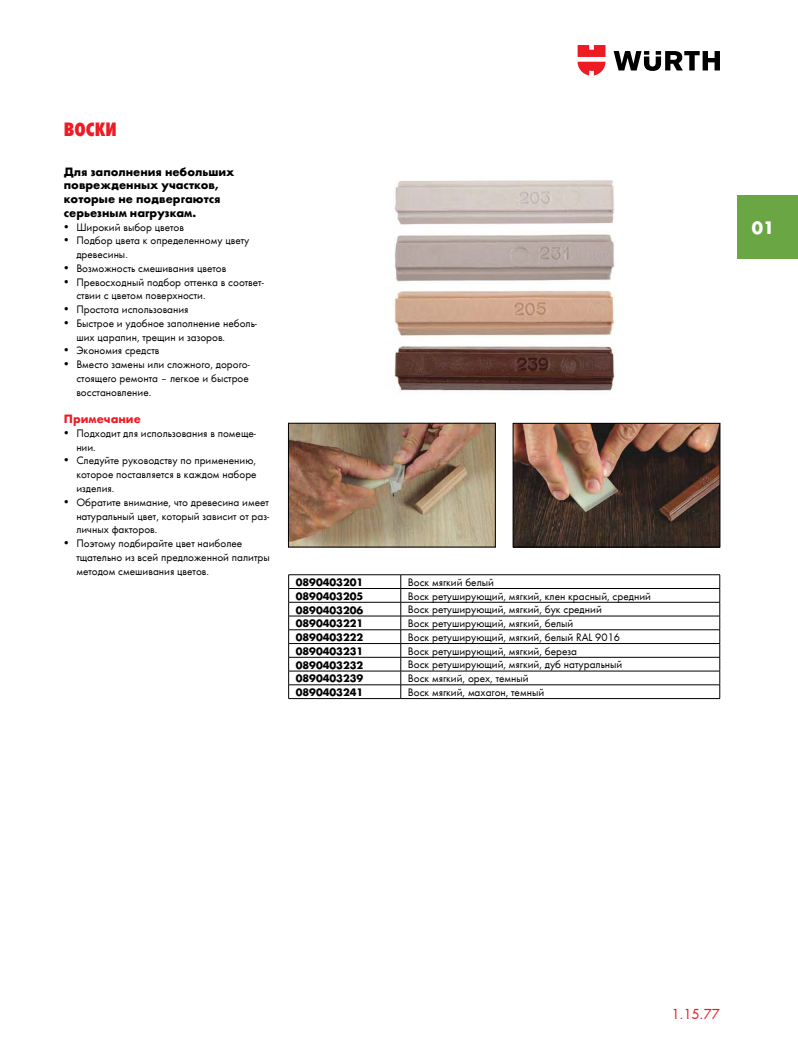
<style>
.page{position:relative;width:798px;height:1053px;background:#fff}
.page>*{position:absolute;margin:0;border:0;box-sizing:border-box;transform-origin:0 0}
.t1{font:20px "Wuerth Extra Bold Cond Caps";color:#ed1c24}
.t2{font:700 18.75px "Wuerth";color:#fff}
.t3{font:15px "Wuerth";color:#ed1c24}
.t4{font:700 12.5px/13.8px "Wuerth";color:#000}
.t5{font:700 12.5px "Wuerth";color:#ed1c24}
.t6{font:11.25px/13.8px "Wuerth";color:#000}
.t7{font:700 11.25px "Wuerth";color:#000}
</style>
<div class="page">
<hr style="left:288px;top:574px;width:112px;height:1px;background:#000">
<hr style="left:400px;top:574px;width:319px;height:1px;background:#000">
<hr style="left:288px;top:588px;width:112px;height:1px;background:#000">
<hr style="left:400px;top:588px;width:319px;height:1px;background:#000">
<hr style="left:288px;top:602px;width:112px;height:1px;background:#000">
<hr style="left:400px;top:602px;width:319px;height:1px;background:#000">
<hr style="left:288px;top:615px;width:112px;height:1px;background:#000">
<hr style="left:400px;top:615px;width:319px;height:1px;background:#000">
<hr style="left:288px;top:629px;width:112px;height:1px;background:#000">
<hr style="left:400px;top:629px;width:319px;height:1px;background:#000">
<hr style="left:288px;top:643px;width:112px;height:1px;background:#000">
<hr style="left:400px;top:643px;width:319px;height:1px;background:#000">
<hr style="left:288px;top:657px;width:112px;height:1px;background:#000">
<hr style="left:400px;top:657px;width:319px;height:1px;background:#000">
<hr style="left:288px;top:670px;width:112px;height:1px;background:#000">
<hr style="left:400px;top:670px;width:319px;height:1px;background:#000">
<hr style="left:288px;top:684px;width:112px;height:1px;background:#000">
<svg style="left:288px;top:575px;width:1px;height:123px"></svg>
<hr style="left:400px;top:684px;width:319px;height:1px;background:#000">
<svg style="left:400px;top:575px;width:1px;height:123px"></svg>
<svg style="left:719px;top:575px;width:1px;height:123px"></svg>
<hr style="left:288px;top:698px;width:112px;height:1px;background:#000">
<hr style="left:400px;top:698px;width:319px;height:1px;background:#000">
<img style="left:394px;top:180px;width:221px;height:45px">
<img style="left:394px;top:286px;width:221px;height:50px">
<img style="left:394px;top:346px;width:221px;height:45px">
<img style="left:394px;top:234px;width:221px;height:48px">
<img style="left:290px;top:425px;width:203px;height:120px">
<div style="left:288px;top:423px;width:207px;height:124px;border:1px solid #000"></div>
<img style="left:514px;top:425px;width:203px;height:120px">
<div style="left:512px;top:423px;width:207px;height:124px;border:1px solid #000"></div>
<svg style="left:613px;top:51px;width:106px;height:20px"></svg>
<svg style="left:577px;top:45px;width:28px;height:30px"></svg>
<div style="left:737px;top:195px;width:60px;height:64px;background:#6aa644"></div>
<h1 class="t1" style="left:64px;top:116px;width:54px">Воски</h1>
<p class="t4" style="left:64px;top:163px;width:172px">Для заполнения небольших поврежденных участков, которые не подвергаются серьезным нагрузкам.</p>
<p class="t6" style="left:64px;top:219px;width:122px">• Широкий выбор цветов</p>
<p class="t6" style="left:76px;top:233px;width:174px;text-indent:-12px">• Подбор цвета к определенному цвету древесины.</p>
<p class="t6" style="left:64px;top:261px;width:164px">• Возможность смешивания цветов</p>
<p class="t6" style="left:76px;top:274px;width:189px;text-indent:-12px">• Превосходный подбор оттенка в соответ&shy;ствии с цветом поверхности.</p>
<p class="t6" style="left:64px;top:302px;width:126px">• Простота использования</p>
<p class="t6" style="left:76px;top:316px;width:182px;text-indent:-12px">• Быстрое и удобное заполнение неболь&shy;ших царапин, трещин и зазоров.</p>
<p class="t6" style="left:64px;top:343px;width:97px">• Экономия средств</p>
<p class="t6" style="left:76px;top:357px;width:175px;text-align:justify;text-indent:-12px">• Вместо замены или сложного, дорого&shy;стоящего ремонта – легкое и быстрое восстановление.</p>
<p class="t5" style="left:64px;top:410px;width:78px">Примечание</p>
<p class="t6" style="left:76px;top:426px;width:181px;text-indent:-12px">• Подходит для использования в помеще&shy;нии.</p>
<p class="t6" style="left:76px;top:453px;width:182px;text-align:justify;text-indent:-12px">• Следуйте руководству по применению, которое поставляется в каждом наборе изделия.</p>
<p class="t6" style="left:76px;top:494px;width:194px;text-align:justify;text-indent:-12px">• Обратите внимание, что древесина имеет натуральный цвет, который зависит от раз&shy;личных факторов.</p>
<p class="t6" style="left:76px;top:536px;width:195px;text-indent:-12px">• Поэтому подбирайте цвет наиболее тщательно из всей предложенной палитры методом смешивания цветов.</p>
<p class="t7" style="left:295px;top:575px;width:69px">0890403201</p>
<p class="t6" style="left:407px;top:574px;width:88px">Воск мягкий белый</p>
<p class="t7" style="left:295px;top:589px;width:69px">0890403205</p>
<p class="t6" style="left:407px;top:588px;width:244px">Воск ретуширующий, мягкий, клен красный, средний</p>
<p class="t7" style="left:295px;top:603px;width:69px">0890403206</p>
<p class="t6" style="left:407px;top:602px;width:195px">Воск ретуширующий, мягкий, бук средний</p>
<p class="t7" style="left:295px;top:616px;width:69px">0890403221</p>
<p class="t6" style="left:407px;top:616px;width:167px">Воск ретуширующий, мягкий, белый</p>
<p class="t7" style="left:295px;top:630px;width:69px">0890403222</p>
<p class="t6" style="left:407px;top:629px;width:214px">Воск ретуширующий, мягкий, белый RAL 9016</p>
<p class="t7" style="left:295px;top:644px;width:69px">0890403231</p>
<p class="t6" style="left:407px;top:643px;width:170px">Воск ретуширующий, мягкий, береза</p>
<p class="t7" style="left:295px;top:658px;width:69px">0890403232</p>
<p class="t6" style="left:407px;top:657px;width:216px">Воск ретуширующий, мягкий, дуб натуральный</p>
<p class="t7" style="left:295px;top:671px;width:69px">0890403239</p>
<p class="t6" style="left:407px;top:671px;width:122px">Воск мягкий, орех, темный</p>
<p class="t7" style="left:295px;top:685px;width:69px">0890403241</p>
<p class="t6" style="left:407px;top:684px;width:138px">Воск мягкий, махагон, темный</p>
<h2 class="t2" style="left:751px;top:217px;width:24px">01</h2>
<h3 class="t3" style="left:671px;top:1005px;width:50px">1.15.77</h3>
</div>
